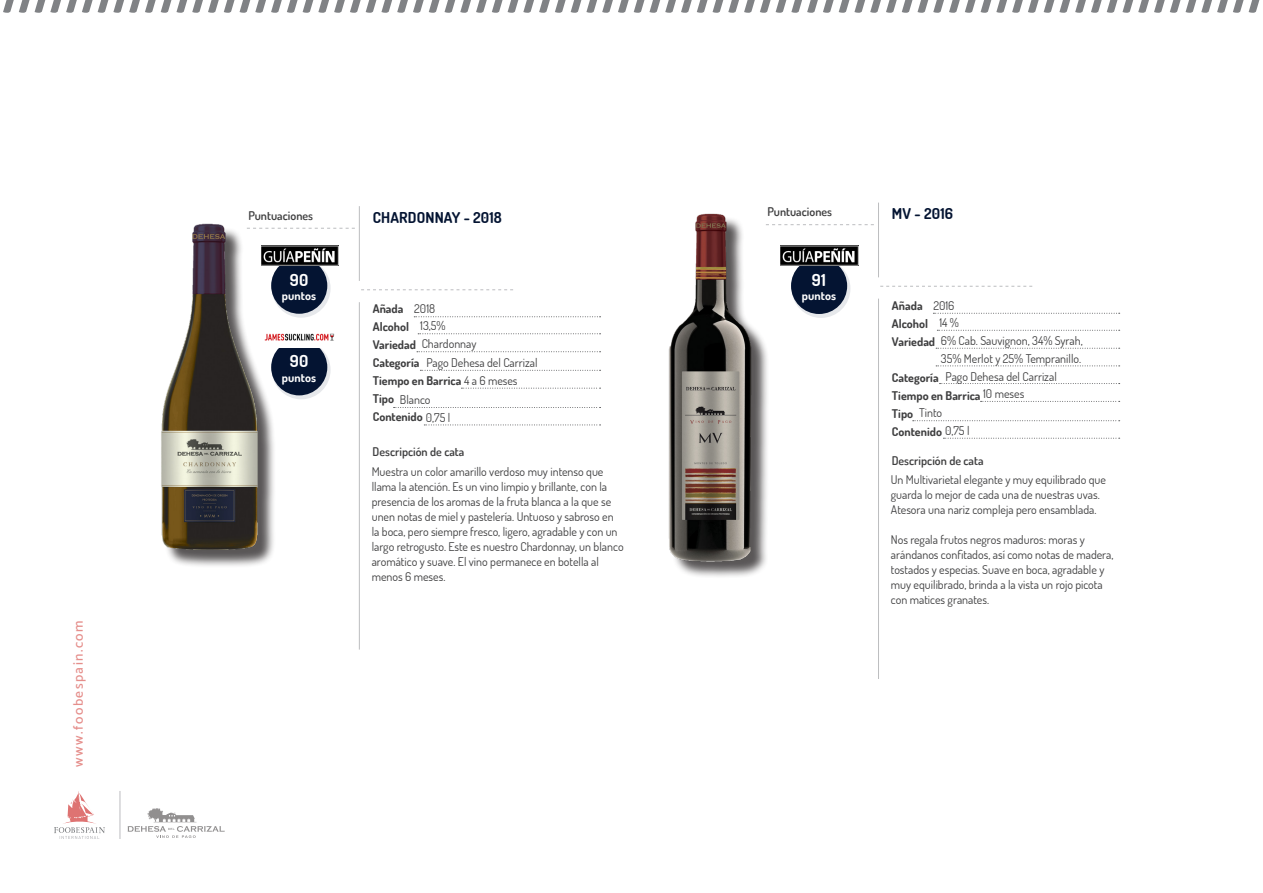
<style>
.page{position:relative;width:1263px;height:893px;background:#fff}
.page>*{position:absolute;margin:0;border:0;box-sizing:border-box;transform-origin:0 0}
.t1{font:700 16.5px "Dosis";color:#fff}
.t2{font:700 15px "Dosis";letter-spacing:.01em;color:#041432}
.t3{font:500 13.5px "Catamaran";letter-spacing:.11em;color:#e58e8b}
.t4{font:12px/15px "Dosis";color:#3e3e3f}
.t5{font:700 12px "Dosis";color:#3e3e3f}
.t6{font:600 12px "Dosis";color:#3e3e3f}
.t7{font:700 12px "Dosis";letter-spacing:.01em;color:#fff}
.s1{font-weight:400}
</style>
<div class="page">
<svg style="left:54px;top:791px;width:51px;height:48px"></svg>
<svg style="left:3px;top:0;width:1257px;height:13px"></svg>
<hr style="left:120px;top:791px;width:1px;height:48px;background:#bcbdc0">
<svg style="left:128px;top:808px;width:97px;height:30px"></svg>
<img style="left:668px;top:213px;width:120px;height:363px">
<img style="left:161px;top:223px;width:126px;height:343px">
<svg style="left:880px;top:286px;width:152px;height:1px"></svg>
<svg style="left:361px;top:289px;width:152px;height:1px"></svg>
<svg style="left:933px;top:313px;width:187px;height:1px"></svg>
<svg style="left:414px;top:316px;width:187px;height:1px"></svg>
<svg style="left:937px;top:330px;width:183px;height:1px"></svg>
<svg style="left:418px;top:333px;width:183px;height:1px"></svg>
<svg style="left:936px;top:348px;width:184px;height:1px"></svg>
<svg style="left:417px;top:351px;width:184px;height:1px"></svg>
<svg style="left:936px;top:365px;width:184px;height:1px"></svg>
<svg style="left:939px;top:383px;width:181px;height:1px"></svg>
<svg style="left:420px;top:370px;width:181px;height:1px"></svg>
<svg style="left:980px;top:401px;width:140px;height:1px"></svg>
<svg style="left:461px;top:388px;width:140px;height:1px"></svg>
<svg style="left:913px;top:420px;width:207px;height:1px"></svg>
<svg style="left:394px;top:407px;width:207px;height:1px"></svg>
<svg style="left:943px;top:438px;width:177px;height:1px"></svg>
<svg style="left:424px;top:425px;width:177px;height:1px"></svg>
<hr style="left:878px;top:203px;width:1px;height:74px;background:#bcbdc0">
<hr style="left:359px;top:206px;width:1px;height:75px;background:#bcbdc0">
<hr style="left:878px;top:299px;width:1px;height:380px;background:#bcbdc0">
<hr style="left:359px;top:302px;width:1px;height:348px;background:#bcbdc0">
<svg style="left:247px;top:228px;width:108px;height:1px"></svg>
<svg style="left:272px;top:259px;width:59px;height:59px"></svg>
<svg style="left:272px;top:341px;width:59px;height:58px"></svg>
<div style="left:271px;top:258px;width:56px;height:56px;background:#041432;border-radius:50%"></div>
<div style="left:271px;top:339px;width:56px;height:56px;background:#041432;border-radius:50%"></div>
<img style="left:261px;top:245px;width:78px;height:20px">
<img style="left:261px;top:325px;width:74px;height:23px">
<svg style="left:792px;top:259px;width:58px;height:59px"></svg>
<div style="left:791px;top:258px;width:56px;height:56px;background:#041432;border-radius:50%"></div>
<img style="left:781px;top:246px;width:78px;height:20px">
<svg style="left:766px;top:224px;width:108px;height:1px"></svg>
<p class="t3" style="left:70px;top:767px;width:148px;rotate:-90deg">www.foobespain.com</p>
<p class="t6" style="left:248px;top:208px;width:66px">Puntuaciones</p>
<p class="t6" style="left:767px;top:204px;width:66px">Puntuaciones</p>
<p class="t2" style="left:373px;top:207px;width:131px">CHARDONNAY - 2018</p>
<p class="t2" style="left:892px;top:204px;width:63px">MV - 2016</p>
<p class="t1" style="left:290px;top:269px;width:20px">90</p>
<p class="t7" style="left:282px;top:288px;width:36px">puntos</p>
<p class="t1" style="left:290px;top:351px;width:20px">90</p>
<p class="t7" style="left:282px;top:369px;width:36px">puntos</p>
<p class="t1" style="left:812px;top:269px;width:15px">91</p>
<p class="t7" style="left:802px;top:288px;width:36px">puntos</p>
<p class="t5" style="left:892px;top:298px;width:32px">Añada</p>
<p class="t5" style="left:892px;top:316px;width:38px">Alcohol</p>
<p class="t5" style="left:892px;top:334px;width:45px">Variedad</p>
<p class="t5" style="left:892px;top:370px;width:48px">Categoría</p>
<p class="t5" style="left:892px;top:388px;width:90px">Tiempo en Barrica</p>
<p class="t5" style="left:892px;top:406px;width:23px">Tipo</p>
<p class="t5" style="left:892px;top:424px;width:79px">Contenido <span class="s1">0,75 l</span></p>
<p class="t4" style="left:933px;top:297px;width:23px">2016</p>
<p class="t5" style="left:373px;top:301px;width:32px">Añada</p>
<p class="t5" style="left:373px;top:319px;width:38px">Alcohol</p>
<p class="t5" style="left:373px;top:337px;width:45px">Variedad</p>
<p class="t5" style="left:373px;top:355px;width:48px">Categoría</p>
<p class="t5" style="left:373px;top:373px;width:146px">Tiempo en Barrica <span class="s1">4 a 6 meses</span></p>
<p class="t5" style="left:373px;top:391px;width:23px">Tipo</p>
<p class="t5" style="left:373px;top:409px;width:79px">Contenido <span class="s1">0,75 l</span></p>
<p class="t4" style="left:414px;top:301px;width:22px">2018</p>
<p class="t4" style="left:420px;top:318px;width:27px">13,5%</p>
<p class="t4" style="left:939px;top:315px;width:21px">14 %</p>
<p class="t4" style="left:941px;top:331px;width:143px;line-height:18px">6% Cab. Sauvignon, 34% Syrah,<br>35% Merlot y 25% Tempranillo.</p>
<p class="t4" style="left:422px;top:336px;width:56px">Chardonnay</p>
<p class="t4" style="left:426px;top:355px;width:113px">Pago Dehesa del Carrizal</p>
<p class="t4" style="left:945px;top:368px;width:113px">Pago Dehesa del Carrizal</p>
<p class="t4" style="left:983px;top:386px;width:43px">10 meses</p>
<p class="t4" style="left:400px;top:392px;width:32px">Blanco</p>
<p class="t4" style="left:919px;top:405px;width:25px">Tinto</p>
<p class="t6" style="left:373px;top:444px;width:93px">Descripción de cata</p>
<p class="t4" style="left:372px;top:463px;width:253px">Muestra un color amarillo verdoso muy intenso que llama la atención. Es un vino limpio y brillante, con la presencia de los aromas de la fruta blanca a la que se unen notas de miel y pastelería. Untuoso y sabroso en la boca, pero siempre fresco, ligero, agradable y con un largo retrogusto. Este es nuestro Chardonnay, un blanco aromático y suave. El vino permanece en botella al menos 6 meses.</p>
<p class="t6" style="left:892px;top:452px;width:93px">Descripción de cata</p>
<p class="t4" style="left:891px;top:472px;width:217px">Un Multivarietal elegante y muy equilibrado que guarda lo mejor de cada una de nuestras uvas.<br>Atesora una nariz compleja pero ensamblada.</p>
<p class="t4" style="left:891px;top:532px;width:224px">Nos regala frutos negros maduros: moras y arándanos confitados, así como notas de madera, tostados y especias. Suave en boca, agradable y muy equilibrado, brinda a la vista un rojo picota con matices granates.</p>
</div>
